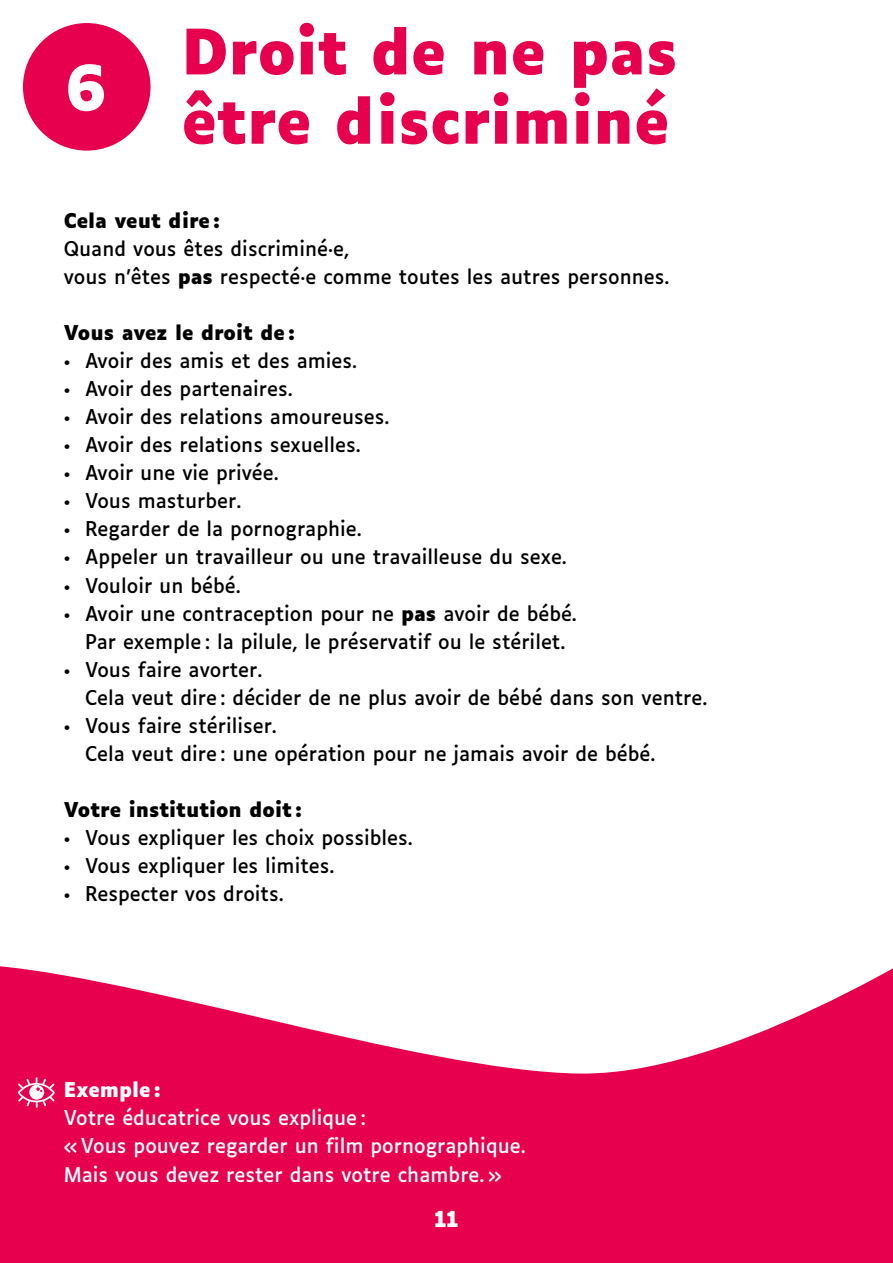
<style>
.page{position:relative;width:893px;height:1263px;background:#fff}
.page>*{position:absolute;margin:0;border:0;box-sizing:border-box;transform-origin:0 0}
.t1{font:700 60px/69.3px "Luciole";color:#e6004d}
.t2{font:700 60px "Luciole";color:#fff}
.t3{font:700 21px "Luciole";color:#fff}
.t4{font:19.5px/28px "Luciole";color:#000}
.t5{font:19.5px/28px "Luciole";color:#fff}
.t6{font:700 19.5px "Luciole";color:#000}
.t7{font:700 19.5px "Luciole";color:#fff}
.s1{font-weight:700}
</style>
<div class="page">
<svg style="left:0;top:966px;width:893px;height:297px;fill:#e6004d"></svg>
<div style="left:23px;top:23px;width:128px;height:128px;background:#e6004d;border-radius:50%"></div>
<svg style="left:16px;top:1076px;width:40px;height:33px"></svg>
<h1 class="t2" style="left:65px;top:55px;width:44px">6</h1>
<h1 class="t1" style="left:182px;top:19px;width:498px">Droit de ne pas être discriminé</h1>
<p class="t6" style="left:64px;top:210px;width:158px">Cela veut dire :</p>
<p class="t4" style="left:64px;top:233px;width:607px">Quand vous êtes discriminé·e,<br>vous n’êtes <span class="s1">pas</span> respecté·e comme toutes les autres personnes.</p>
<p class="t6" style="left:64px;top:322px;width:232px">Vous avez le droit de :</p>
<p class="t4" style="left:64px;top:345px;width:295px">• Avoir des amis et des amies.</p>
<p class="t4" style="left:64px;top:373px;width:230px">• Avoir des partenaires.</p>
<p class="t4" style="left:64px;top:401px;width:327px">• Avoir des relations amoureuses.</p>
<p class="t4" style="left:64px;top:429px;width:299px">• Avoir des relations sexuelles.</p>
<p class="t4" style="left:64px;top:457px;width:216px">• Avoir une vie privée.</p>
<p class="t4" style="left:64px;top:485px;width:179px">• Vous masturber.</p>
<p class="t4" style="left:64px;top:513px;width:299px">• Regarder de la pornographie.</p>
<p class="t4" style="left:64px;top:541px;width:505px">• Appeler un travailleur ou une travailleuse du sexe.</p>
<p class="t4" style="left:64px;top:569px;width:178px">• Vouloir un bébé.</p>
<p class="t4" style="left:64px;top:598px;width:515px;text-align:center">• Avoir une contraception pour ne <span class="s1">pas</span> avoir de bébé.<br>Par exemple : la pilule, le préservatif ou le stérilet.</p>
<p class="t4" style="left:85px;top:654px;width:624px;text-indent:-21px">• Vous faire avorter.<br>Cela veut dire : décider de ne plus avoir de bébé dans son ventre.</p>
<p class="t4" style="left:85px;top:710px;width:572px;text-indent:-21px">• Vous faire stériliser.<br>Cela veut dire : une opération pour ne jamais avoir de bébé.</p>
<p class="t6" style="left:64px;top:799px;width:239px">Votre institution doit :</p>
<p class="t4" style="left:64px;top:822px;width:351px">• Vous expliquer les choix possibles.</p>
<p class="t4" style="left:64px;top:850px;width:272px">• Vous expliquer les limites.</p>
<p class="t4" style="left:64px;top:878px;width:221px">• Respecter vos droits.</p>
<p class="t7" style="left:64px;top:1079px;width:98px">Exemple :</p>
<p class="t5" style="left:64px;top:1102px;width:463px">Votre éducatrice vous explique :<br>« Vous pouvez regarder un film pornographique.<br>Mais vous devez rester dans votre chambre. »</p>
<p class="t3" style="left:435px;top:1207px;width:25px">11</p>
</div>
